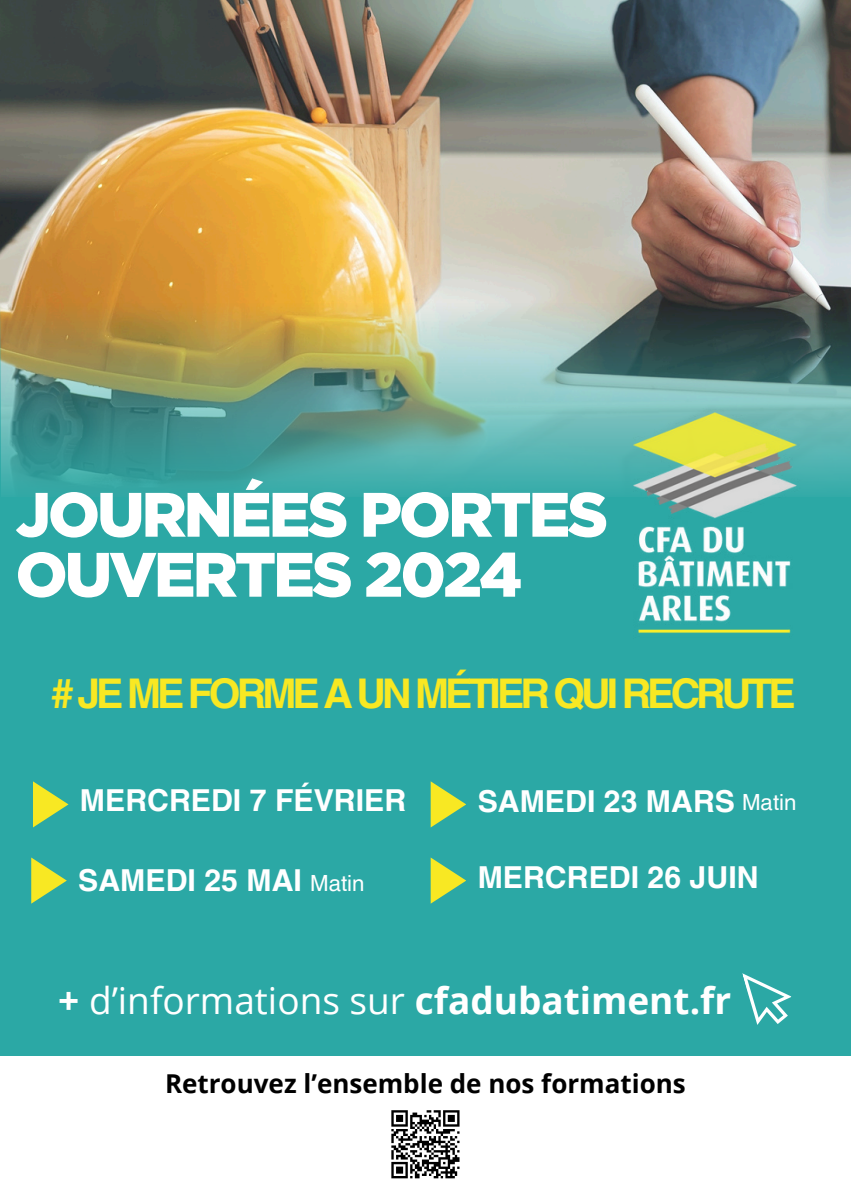
<style>
.page{position:relative;width:851px;height:1191px;background:#fff}
.page>*{position:absolute;margin:0;border:0;box-sizing:border-box;transform-origin:0 0}
.t1{font:900 62.6px/60px "Gotham";letter-spacing:-.045em;color:#fff}
.t2{font:700 41px "Helvetica LT Pro";letter-spacing:-.095em;color:#f8e823}
.t3{font:700 37px "Open Sans";color:#fff}
.t4{font:700 30.2px "Helvetica LT Pro";color:#fff}
.t5{font:700 26px "Open Sans";color:#000}
.t6{font:22.2px "Helvetica LT Pro";color:#fff}
.s1{font-weight:400}
</style>
<div class="page">
<div style="left:0;top:0;width:850px;height:1191px;background:#2ba8a5"></div>
<img style="left:0;top:0;width:850px;height:276px">
<div style="left:0;top:1056px;width:850px;height:135px;background:#fff"></div>
<svg style="left:742px;top:973px;width:49px;height:52px"></svg>
<img style="left:0;top:276px;width:850px;height:218px">
<svg style="left:33px;top:781px;width:36px;height:46px"></svg>
<svg style="left:430px;top:781px;width:36px;height:46px"></svg>
<svg style="left:31px;top:858px;width:36px;height:46px"></svg>
<svg style="left:430px;top:858px;width:36px;height:46px"></svg>
<img style="left:619px;top:402px;width:189px;height:231px">
<svg style="left:391px;top:1110px;width:69px;height:69px"></svg>
<h1 class="t1" style="left:16px;top:483px;width:594px">JOURNÉES PORTES<br>OUVERTES 2024</h1>
<h2 class="t2" style="left:51px;top:668px;width:746px"># JE ME FORME A UN MÉTIER QUI RECRUTE</h2>
<p class="t4" style="left:80px;top:781px;width:328px">MERCREDI 7 FÉVRIER</p>
<p class="t4" style="left:477px;top:783px;width:259px">SAMEDI 23 MARS</p>
<p class="t6" style="left:742px;top:789px;width:56px">Matin</p>
<p class="t4" style="left:78px;top:862px;width:225px">SAMEDI 25 MAI</p>
<p class="t4" style="left:477px;top:859px;width:282px">MERCREDI 26 JUIN</p>
<p class="t6" style="left:310px;top:871px;width:56px">Matin</p>
<p class="t3" style="left:58px;top:975px;width:674px">+ <span class="s1">d’informations sur</span> cfadubatiment.fr</p>
<p class="t5" style="left:165px;top:1065px;width:522px">Retrouvez l’ensemble de nos formations</p>
</div>
